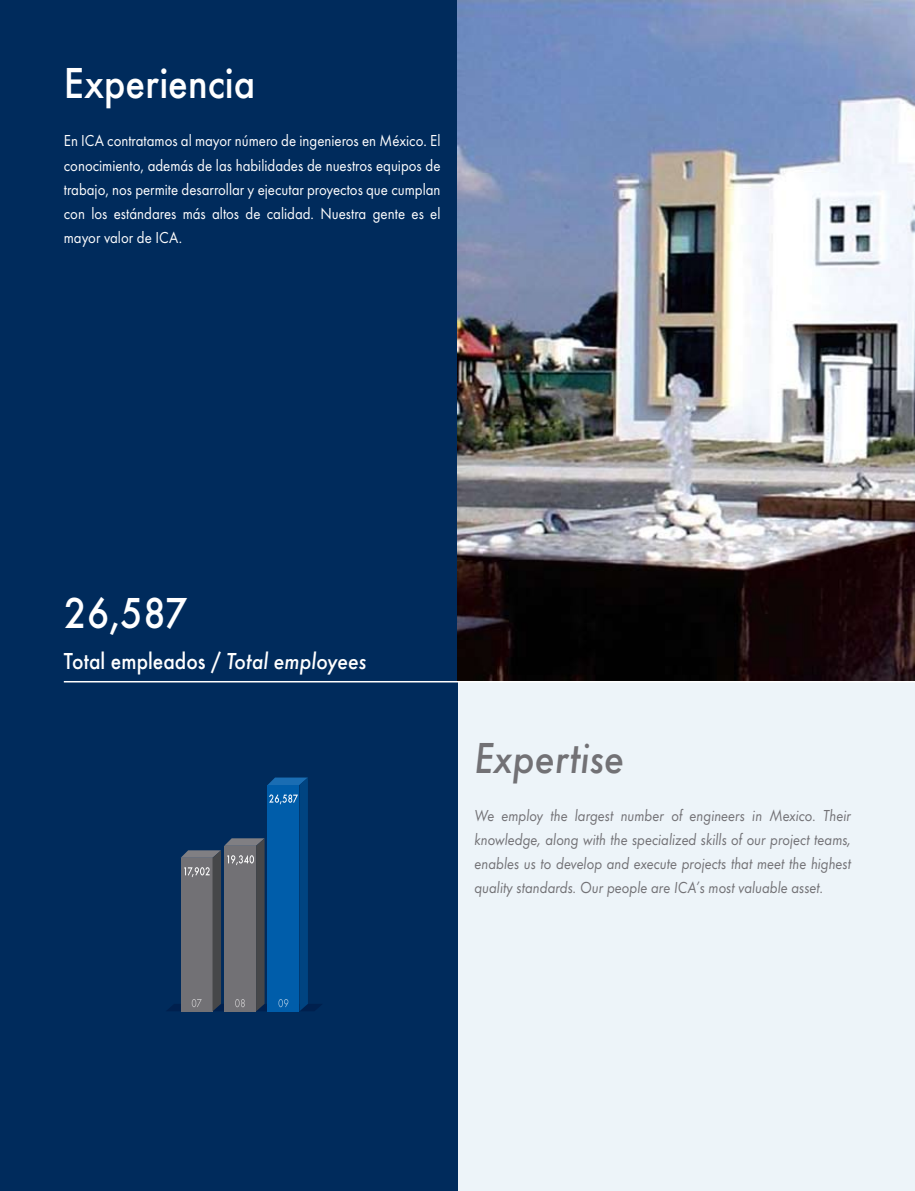
<style>
.page{position:relative;width:915px;height:1191px;background:#fff}
.page>*{position:absolute;margin:0;border:0;box-sizing:border-box;transform-origin:0 0}
.t1{font:500 45px "Futura T";color:#fff;scale:.9 1}
.t2{font:italic 500 45px "Futura T";color:#727175;scale:.9 1}
.t3{font:500 24px "Futura T";color:#fff;scale:.9 1}
.t4{font:16.5px/24px "Futura T";color:#fff;text-align:justify;scale:.9 1}
.t5{font:italic 16.5px/24px "Futura T";color:#727175;text-align:justify;scale:.9 1}
.s1{font-style:italic}
</style>
<div class="page">
<div style="left:0;top:0;width:914px;height:1191px;background:#edf4f9"></div>
<div style="left:0;top:0;width:457px;height:1191px;background:#002b5c"></div>
<svg style="left:167px;top:777px;width:155px;height:234px"></svg>
<img style="left:457px;top:0;width:457px;height:680px">
<hr style="left:64px;top:681px;width:850px;height:1px;background:#fff">
<h1 class="t1" style="left:64px;top:57px;width:214px">Experiencia</h1>
<p class="t4" style="left:64px;top:129px;width:420px">En ICA contratamos al mayor número de ingenieros en México. El conocimiento, además de las habilidades de nuestros equipos de trabajo, nos permite desarrollar y ejecutar proyectos que cumplan con los estándares más altos de calidad. Nuestra gente es el mayor valor de ICA.</p>
<h1 class="t1" style="left:64px;top:587px;width:139px">26,587</h1>
<h2 class="t3" style="left:64px;top:647px;width:338px">Total empleados / <span class="s1">Total employees</span></h2>
<h1 class="t2" style="left:474px;top:731px;width:168px">Expertise</h1>
<p class="t5" style="left:474px;top:803px;width:420px">We employ the largest number of engineers in Mexico. Their knowledge, along with the specialized skills of our project teams, enables us to develop and execute projects that meet the highest quality standards. Our people are ICA’s most valuable asset.</p>
</div>
